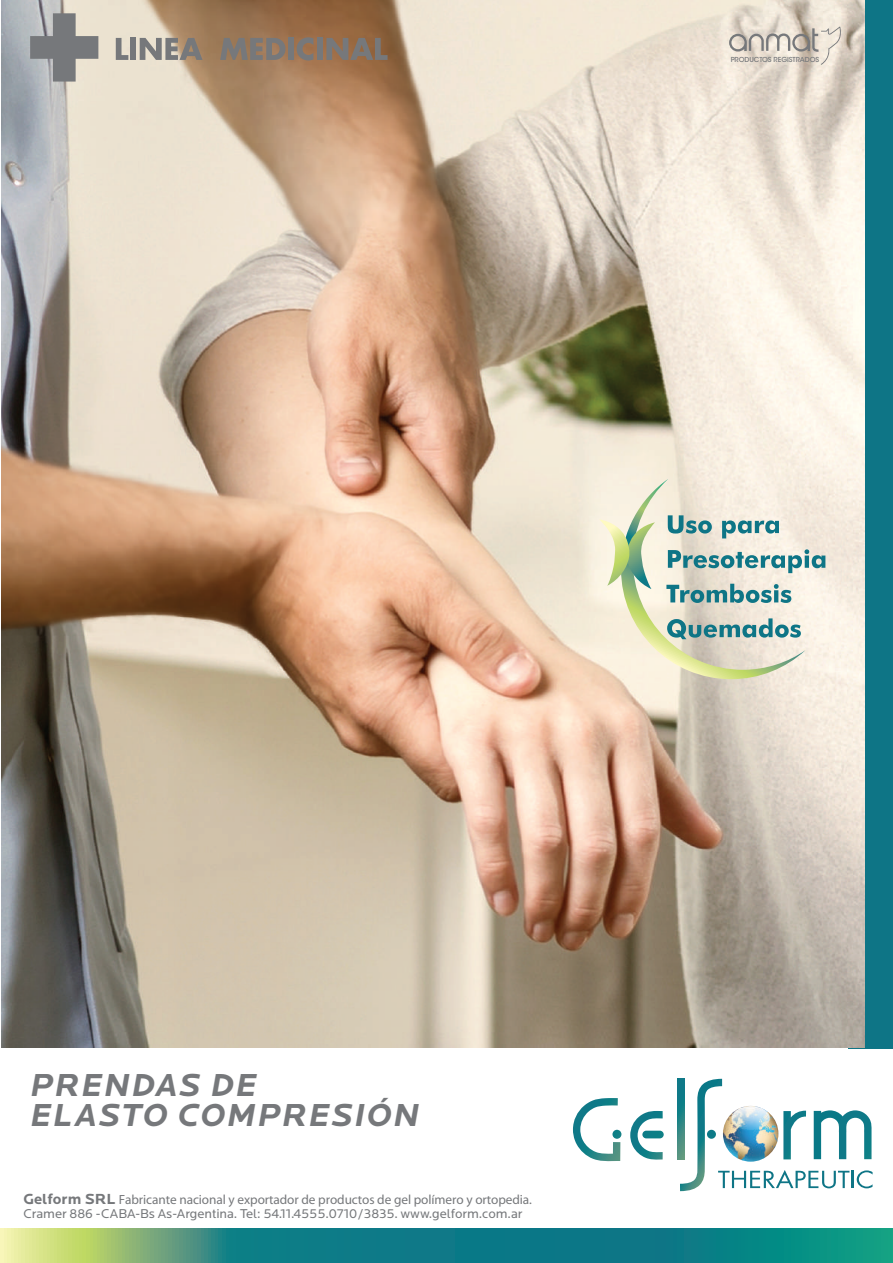
<style>
.page{position:relative;width:893px;height:1263px;background:#fff}
.page>*{position:absolute;margin:0;border:0;box-sizing:border-box;transform-origin:0 0}
.t1{font:italic 700 33px/30px "Locator";letter-spacing:.05em;color:#76787b}
.t2{font:13.35px "Myriad";letter-spacing:-.005em;color:#76787b}
.t3{font:13.2px "Locator";letter-spacing:-.005em;color:#76787b}
.t4{font:500 6.9px "ITC Avant Garde Std";letter-spacing:-.01em;color:#76787b}
.s1{font-family:"Locator";font-weight:700;font-size:15.15px}
</style>
<div class="page">
<div style="left:848px;top:0;width:45px;height:1263px;background:#0e7586"></div>
<div style="left:0;top:1049px;width:893px;height:179px;background:#fff"></div>
<svg style="left:0;top:1228px;width:893px;height:35px;background:#2f8f84"></svg>
<div style="left:613px;top:1128px;width:10px;height:10px;border:1px solid #fff;border-radius:50%"></div>
<svg style="left:573px;top:1098px;width:49px;height:63px"></svg>
<svg style="left:678px;top:1078px;width:2px;height:81px"></svg>
<svg style="left:680px;top:1076px;width:193px;height:115px"></svg>
<svg style="left:630px;top:1111px;width:34px;height:49px"></svg>
<img style="left:1px;top:0;width:864px;height:1047px">
<svg style="left:599px;top:479px;width:226px;height:200px;background:#d6dbc9"></svg>
<svg style="left:116px;top:38px;width:12px;height:22px"></svg>
<div style="left:130px;top:38px;width:6px;height:22px;background:#76787b"></div>
<svg style="left:140px;top:38px;width:63px;height:22px"></svg>
<svg style="left:220px;top:38px;width:66px;height:22px"></svg>
<div style="left:288px;top:38px;width:6px;height:22px;background:#76787b"></div>
<svg style="left:297px;top:37px;width:16px;height:24px"></svg>
<div style="left:317px;top:38px;width:6px;height:22px;background:#76787b"></div>
<svg style="left:326px;top:38px;width:62px;height:22px"></svg>
<svg style="left:30px;top:13px;width:68px;height:69px;background:#9e9e9c"></svg>
<svg style="left:729px;top:27px;width:114px;height:38px;background:#d5cdc2"></svg>
<img style="left:814px;top:66px;width:51px;height:572px">
<p class="t4" style="left:731px;top:55px;width:90px">PRODUCTOS REGISTRADOS</p>
<h1 class="t1" style="left:30px;top:1070px;width:391px">PRENDAS DE<br>ELASTO COMPRESIÓN</h1>
<p class="t2" style="left:23px;top:1193px;width:510px"><span class="s1">Gelform SRL</span> Fabricante nacional y exportador de productos de gel polímero y ortopedia.</p>
<p class="t3" style="left:23px;top:1206px;width:500px">Cramer 886 -CABA-Bs As-Argentina. Tel: 54.11.4555.0710/3835. www.gelform.com.ar</p>
</div>
